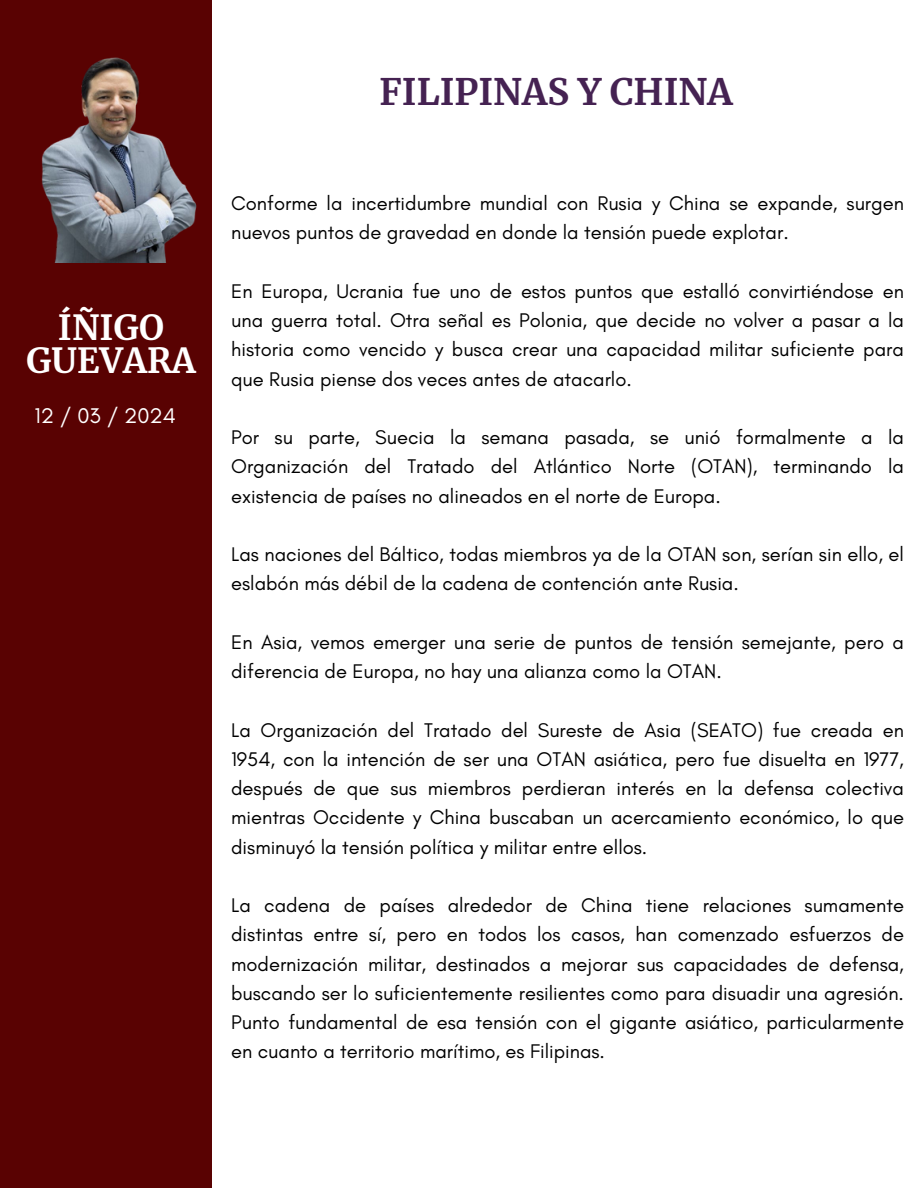
<style>
.page{position:relative;width:918px;height:1188px;background:#fff}
.page>*{position:absolute;margin:0;border:0;box-sizing:border-box;transform-origin:0 0}
.t1{font:700 36.15px "Merriweather";color:#452252}
.t2{font:700 34.2px/32.8px "Merriweather";color:#fff;text-align:center}
.t3{font:21.6px "Glacial Indifference";color:#fff}
.t4{font:20.1px/29.2px "Glacial Indifference";color:#000;text-align:justify}
</style>
<div class="page">
<div style="left:0;top:0;width:211px;height:1188px;background:#590202"></div>
<img style="left:41px;top:52px;width:171px;height:210px">
<p class="t2" style="left:26px;top:312px;width:171px">ÍÑIGO<br>GUEVARA</p>
<p class="t3" style="left:35px;top:402px;width:143px">12 / 03 / 2024</p>
<p class="t1" style="left:379px;top:69px;width:355px">FILIPINAS Y CHINA</p>
<p class="t4" style="left:231px;top:188px;width:674px">Conforme la incertidumbre mundial con Rusia y China se expande, surgen nuevos puntos de gravedad en donde la tensión puede explotar.</p>
<h1 class="t4" style="left:231px;top:276px;width:674px">En Europa, Ucrania fue uno de estos puntos que estalló convirtiéndose en una guerra total. Otra señal es Polonia, que decide no volver a pasar a la historia como vencido y busca crear una capacidad militar suficiente para que Rusia piense dos veces antes de atacarlo.</h1>
<h1 class="t4" style="left:231px;top:422px;width:674px">Por su parte, Suecia la semana pasada, se unió formalmente a la Organización del Tratado del Atlántico Norte (OTAN), terminando la existencia de países no alineados en el norte de Europa.</h1>
<p class="t4" style="left:231px;top:539px;width:674px">Las naciones del Báltico, todas miembros ya de la OTAN son, serían sin ello, el eslabón más débil de la cadena de contención ante Rusia.</p>
<p class="t4" style="left:231px;top:627px;width:674px">En Asia, vemos emerger una serie de puntos de tensión semejante, pero a diferencia de Europa, no hay una alianza como la OTAN.</p>
<p class="t4" style="left:231px;top:715px;width:674px">La Organización del Tratado del Sureste de Asia (SEATO) fue creada en 1954, con la intención de ser una OTAN asiática, pero fue disuelta en 1977, después de que sus miembros perdieran interés en la defensa colectiva mientras Occidente y China buscaban un acercamiento económico, lo que disminuyó la tensión política y militar entre ellos.</p>
<p class="t4" style="left:231px;top:890px;width:674px">La cadena de países alrededor de China tiene relaciones sumamente distintas entre sí, pero en todos los casos, han comenzado esfuerzos de modernización militar, destinados a mejorar sus capacidades de defensa, buscando ser lo suficientemente resilientes como para disuadir una agresión.<br>Punto fundamental de esa tensión con el gigante asiático, particularmente en cuanto a territorio marítimo, es Filipinas.</p>
</div>
